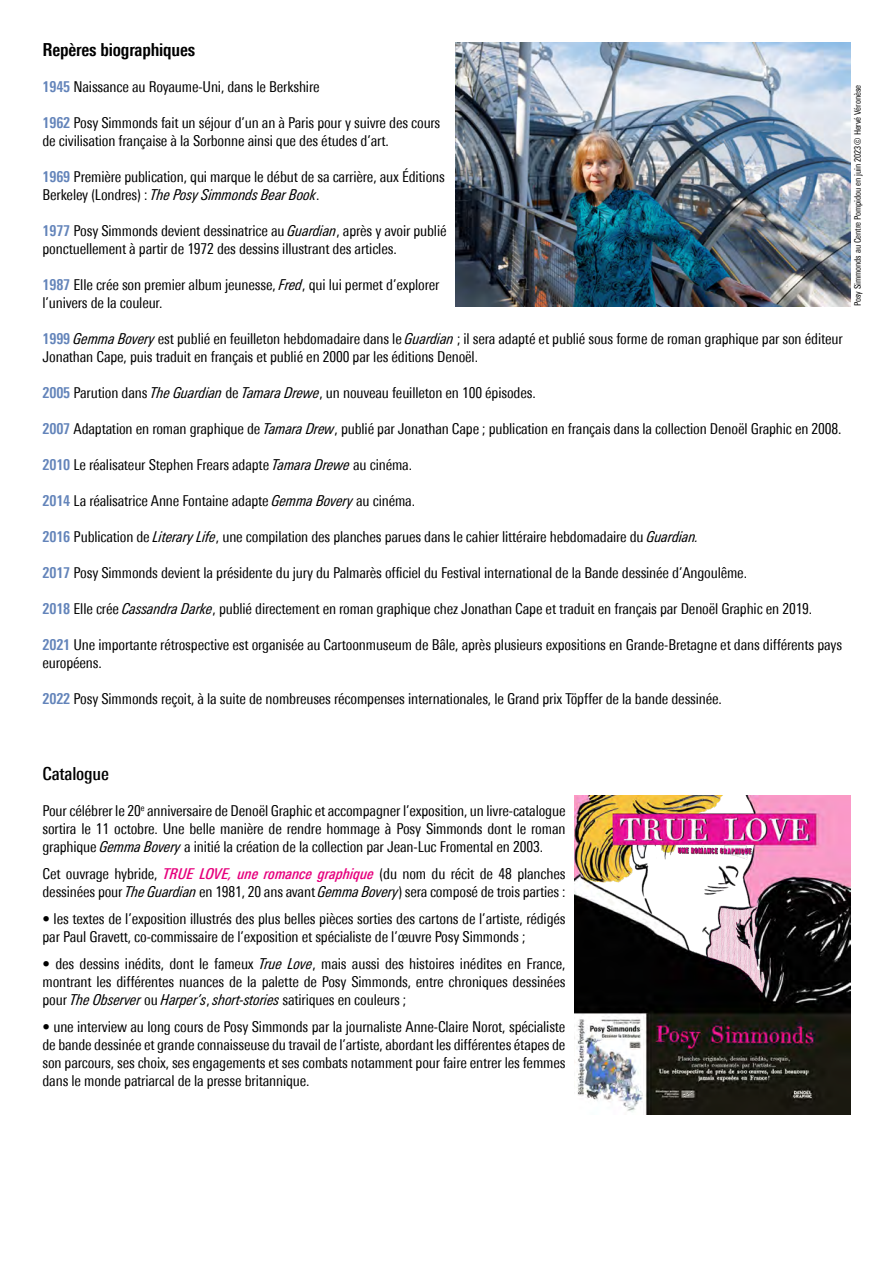
<style>
.page{position:relative;width:893px;height:1263px;background:#fff}
.page>*{position:absolute;margin:0;border:0;box-sizing:border-box;transform-origin:0 0}
.t1{font:700 condensed 18px "Univers Next Pro";letter-spacing:-.01em;color:#000}
.t2{font:500 condensed 18px "Univers Next Pro";letter-spacing:-.01em;color:#000}
.t3{font:condensed 15px/18px "Univers Next Pro";letter-spacing:-.01em;color:#000}
.t4{font:condensed 9px "Univers Next Pro";letter-spacing:-.01em;color:#000}
.s1{font-weight:700;color:#6384ba}
.s2{font-style:italic}
.s3{font-weight:500;font-style:italic;color:#e6007d}
</style>
<div class="page">
<img style="left:455px;top:43px;width:396px;height:263px">
<img style="left:574px;top:795px;width:276px;height:319px">
<p class="t1" style="left:43px;top:39px;width:154px">Repères biographiques</p>
<p class="t3" style="left:43px;top:78px;width:279px"><span class="s1">1945</span> Naissance au Royaume-Uni, dans le Berkshire</p>
<p class="t3" style="left:43px;top:114px;width:399px"><span class="s1">1962</span> Posy Simmonds fait un séjour d’un an à Paris pour y suivre des cours de civilisation française à la Sorbonne ainsi que des études d’art.</p>
<p class="t3" style="left:43px;top:168px;width:404px"><span class="s1">1969</span> Première publication, qui marque le début de sa carrière, aux Éditions<br>Berkeley (Londres) : <span class="s2">The Posy Simmonds Bear Book</span>.</p>
<p class="t3" style="left:43px;top:222px;width:406px"><span class="s1">1977</span> Posy Simmonds devient dessinatrice au <span class="s2">Guardian</span>, après y avoir publié ponctuellement à partir de 1972 des dessins illustrant des articles.</p>
<p class="t3" style="left:43px;top:276px;width:398px"><span class="s1">1987</span> Elle crée son premier album jeunesse, <span class="s2">Fred</span>, qui lui permet d’explorer l’univers de la couleur.</p>
<p class="t3" style="left:43px;top:330px;width:802px"><span class="s1">1999</span> <span class="s2">Gemma Bovery</span> est publié en feuilleton hebdomadaire dans le <span class="s2">Guardian</span> ; il sera adapté et publié sous forme de roman graphique par son éditeur<br>Jonathan Cape, puis traduit en français et publié en 2000 par les éditions Denoël.</p>
<p class="t3" style="left:43px;top:384px;width:495px"><span class="s1">2005</span> Parution dans <span class="s2">The Guardian</span> de <span class="s2">Tamara Drewe</span>, un nouveau feuilleton en 100 épisodes.</p>
<p class="t3" style="left:43px;top:420px;width:800px"><span class="s1">2007</span> Adaptation en roman graphique de <span class="s2">Tamara Drew</span>, publié par Jonathan Cape ; publication en français dans la collection Denoël Graphic en 2008.</p>
<p class="t3" style="left:43px;top:456px;width:371px"><span class="s1">2010</span> Le réalisateur Stephen Frears adapte <span class="s2">Tamara Drewe</span> au cinéma.</p>
<p class="t3" style="left:43px;top:492px;width:374px"><span class="s1">2014</span> La réalisatrice Anne Fontaine adapte <span class="s2">Gemma Bovery</span> au cinéma.</p>
<p class="t3" style="left:43px;top:528px;width:658px"><span class="s1">2016</span> Publication de <span class="s2">Literary Life</span>, une compilation des planches parues dans le cahier littéraire hebdomadaire du <span class="s2">Guardian.</span></p>
<p class="t3" style="left:43px;top:564px;width:706px"><span class="s1">2017</span> Posy Simmonds devient la présidente du jury du Palmarès officiel du Festival international de la Bande dessinée d’Angoulême.</p>
<p class="t3" style="left:43px;top:600px;width:771px"><span class="s1">2018</span> Elle crée <span class="s2">Cassandra Darke</span>, publié directement en roman graphique chez Jonathan Cape et traduit en français par Denoël Graphic en 2019.</p>
<p class="t3" style="left:43px;top:636px;width:801px"><span class="s1">2021</span> Une importante rétrospective est organisée au Cartoonmuseum de Bâle, après plusieurs expositions en Grande-Bretagne et dans différents pays européens.</p>
<p class="t3" style="left:43px;top:690px;width:681px"><span class="s1">2022</span> Posy Simmonds reçoit, à la suite de nombreuses récompenses internationales, le Grand prix Töpffer de la bande dessinée.</p>
<p class="t4" style="left:852px;top:306px;width:222px;rotate:-90deg">Posy Simmonds au Centre Pompidou en juin 2023 © Hervé Véronèse</p>
<p class="t2" style="left:43px;top:763px;width:68px">Catalogue</p>
<p class="t3" style="left:43px;top:801px;width:524px;text-align:justify">Pour célébrer le 20<sup>e</sup> anniversaire de Denoël Graphic et accompagner l’exposition, un livre-catalogue sortira le 11 octobre. Une belle manière de rendre hommage à Posy Simmonds dont le roman graphique <span class="s2">Gemma Bovery</span> a initié la création de la collection par Jean-Luc Fromental en 2003.</p>
<p class="t3" style="left:43px;top:864px;width:524px">Cet ouvrage hybride, <span class="s3">TRUE LOVE, une romance graphique</span> (du nom du récit de 48 planches dessinées pour <span class="s2">The Guardian</span> en 1981, 20 ans avant <span class="s2">Gemma Bovery</span>) sera composé de trois parties :</p>
<p class="t3" style="left:43px;top:909px;width:525px">• les textes de l’exposition illustrés des plus belles pièces sorties des cartons de l’artiste, rédigés par Paul Gravett, co-commissaire de l’exposition et spécialiste de l’œuvre Posy Simmonds ;</p>
<p class="t3" style="left:43px;top:954px;width:524px;text-align:justify">• des dessins inédits, dont le fameux <span class="s2">True Love</span>, mais aussi des histoires inédites en France, montrant les différentes nuances de la palette de Posy Simmonds, entre chroniques dessinées pour <span class="s2">The Observer</span> ou <span class="s2">Harper’s</span>, <span class="s2">short-stories</span> satiriques en couleurs ;</p>
<p class="t3" style="left:43px;top:1017px;width:524px;text-align:justify">• une interview au long cours de Posy Simmonds par la journaliste Anne-Claire Norot, spécialiste de bande dessinée et grande connaisseuse du travail de l’artiste, abordant les différentes étapes de son parcours, ses choix, ses engagements et ses combats notamment pour faire entrer les femmes dans le monde patriarcal de la presse britannique.</p>
</div>
